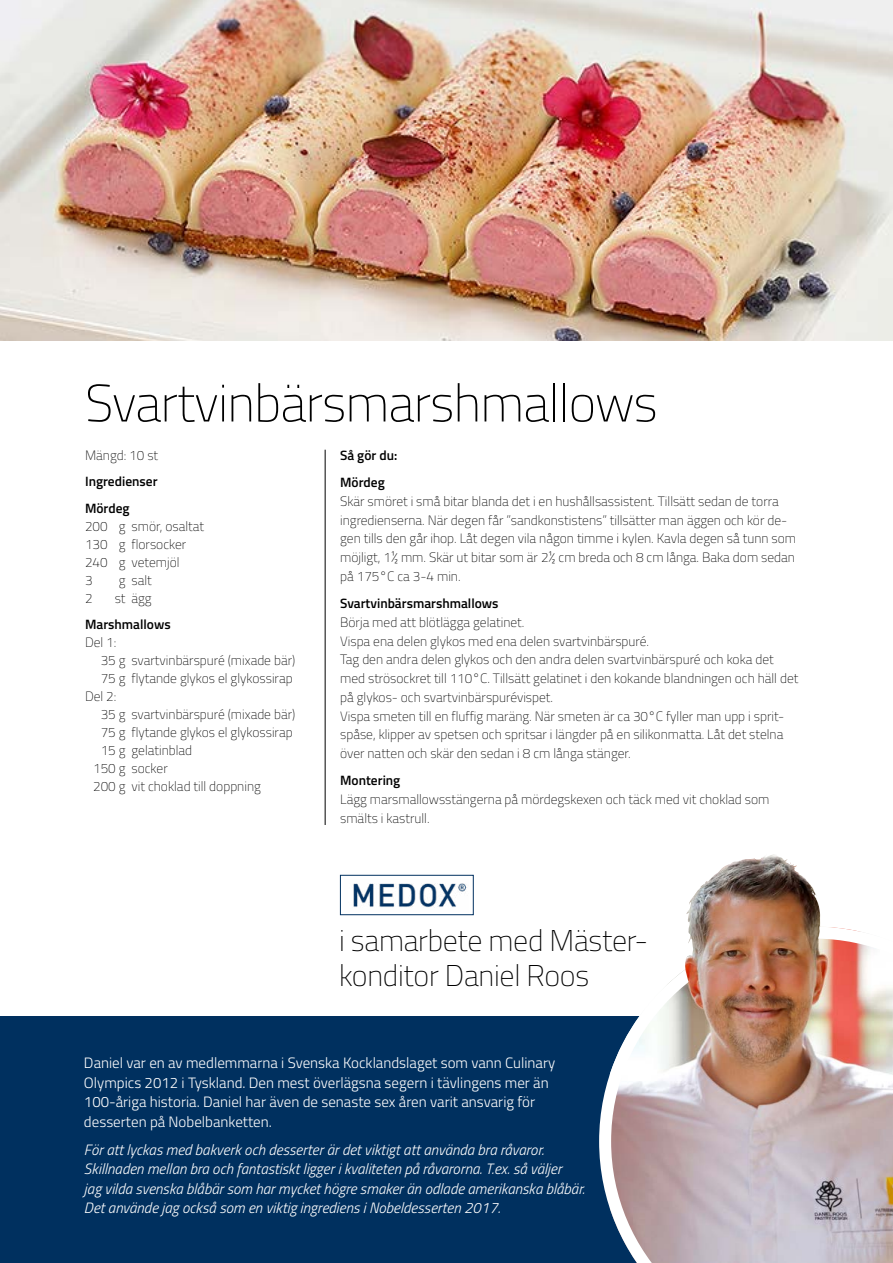
<style>
.page{position:relative;width:893px;height:1263px;background:#fff}
.page>*{position:absolute;margin:0;border:0;box-sizing:border-box;transform-origin:0 0}
.t1{font:100 52.5px "Titillium";letter-spacing:-.015em;color:#000}
.t2{font:100 30px/35.2px "Titillium";letter-spacing:-.01em;color:#000}
.t3{font:italic 300 15px/19.5px "Titillium";color:#fff}
.t4{font:300 15px/19.5px "Titillium";color:#fff}
.t5{font:100 13.5px/18.8px "Titillium";color:#000}
.t6{font:600 13.5px/26.5px "Titillium";color:#000}
</style>
<div class="page">
<div style="left:0;top:1016px;width:893px;height:247px;background:#00305f"></div>
<svg style="left:599px;top:927px;width:294px;height:336px;background:#c7b5b5"></svg>
<img style="left:0;top:0;width:893px;height:340px">
<img style="left:682px;top:855px;width:146px;height:163px">
<hr style="left:325px;top:450px;width:1px;height:375px;background:#000">
<img style="left:353px;top:883px;width:114px;height:25px">
<div style="left:340px;top:875px;width:133px;height:40px;border:1px solid #00305f"></div>
<h1 class="t1" style="left:85px;top:366px;width:574px">Svartvinbärsmarshmallows</h1>
<p class="t5" style="left:85px;top:445px;width:75px">Mängd: 10 st</p>
<p class="t6" style="left:85px;top:468px;width:74px">Ingredienser<br>Mördeg</p>
<p class="t5" style="left:85px;top:516px;width:121px;line-height:18px">200 g smör, osaltat<br>130 g florsocker<br>240 g vetemjöl<br>3</p>
<p class="t5" style="left:119px;top:570px;width:35px">g salt</p>
<p class="t5" style="left:85px;top:588px;width:9px">2</p>
<p class="t5" style="left:115px;top:588px;width:39px">st ägg</p>
<p class="t6" style="left:85px;top:611px;width:87px">Marshmallows</p>
<p class="t5" style="left:85px;top:633px;width:33px">Del 1:</p>
<p class="t5" style="left:101px;top:650px;width:196px">35 g svartvinbärspuré (mixade bär)</p>
<p class="t5" style="left:101px;top:668px;width:193px">75 g flytande glykos el glykossirap</p>
<p class="t5" style="left:85px;top:686px;width:33px">Del 2:</p>
<p class="t5" style="left:101px;top:704px;width:196px">35 g svartvinbärspuré (mixade bär)</p>
<p class="t5" style="left:101px;top:722px;width:193px">75 g flytande glykos el glykossirap</p>
<p class="t5" style="left:101px;top:740px;width:93px">15 g gelatinblad</p>
<p class="t5" style="left:93px;top:758px;width:76px">150 g socker</p>
<p class="t5" style="left:93px;top:776px;width:169px">200 g vit choklad till doppning</p>
<p class="t6" style="left:340px;top:441px;width:59px;line-height:27.3px">Så gör du:<br>Mördeg</p>
<p class="t5" style="left:340px;top:491px;width:458px">Skär smöret i små bitar blanda det i en hushållsassistent. Tillsätt sedan de torra ingredienserna. När degen får ”sandkonstistens” tillsätter man äggen och kör de&shy;gen tills den går ihop. Låt degen vila någon timme i kylen. Kavla degen så tunn som möjligt, 1½ mm. Skär ut bitar som är 2½ cm breda och 8 cm långa. Baka dom sedan på 175°C ca 3-4 min.</p>
<p class="t6" style="left:340px;top:589px;width:160px">Svartvinbärsmarshmallows</p>
<p class="t5" style="left:340px;top:612px;width:460px">Börja med att blötlägga gelatinet.<br>Vispa ena delen glykos med ena delen svartvinbärspuré.<br>Tag den andra delen glykos och den andra delen svartvinbärspuré och koka det med strösockret till 110°C. Tillsätt gelatinet i den kokande blandningen och häll det på glykos- och svartvinbärspurévispet.<br>Vispa smeten till en fluffig maräng. När smeten är ca 30°C fyller man upp i sprit&shy;spåse, klipper av spetsen och spritsar i längder på en silikonmatta. Låt det stelna över natten och skär den sedan i 8 cm långa stänger.</p>
<p class="t6" style="left:340px;top:767px;width:62px">Montering</p>
<p class="t5" style="left:340px;top:789px;width:431px">Lägg marsmallowsstängerna på mördegskexen och täck med vit choklad som smälts i kastrull.</p>
<h2 class="t2" style="left:339px;top:921px;width:311px">i samarbete med Mäster&shy;konditor Daniel Roos</h2>
<p class="t4" style="left:84px;top:1052px;width:473px">Daniel var en av medlemmarna i Svenska Kocklandslaget som vann Culinary Olympics 2012 i Tyskland. Den mest överlägsna segern i tävlingens mer än 100-åriga historia. Daniel har även de senaste sex åren varit ansvarig för desserten på Nobelbanketten.</p>
<p class="t3" style="left:84px;top:1139px;width:502px">För att lyckas med bakverk och desserter är det viktigt att använda bra råvaror.<br>Skillnaden mellan bra och fantastiskt ligger i kvaliteten på råvarorna. T.ex. så väljer<br>jag vilda svenska blåbär som har mycket högre smaker än odlade amerikanska blåbär.<br>Det använde jag också som en viktig ingrediens i Nobeldesserten 2017.</p>
</div>
